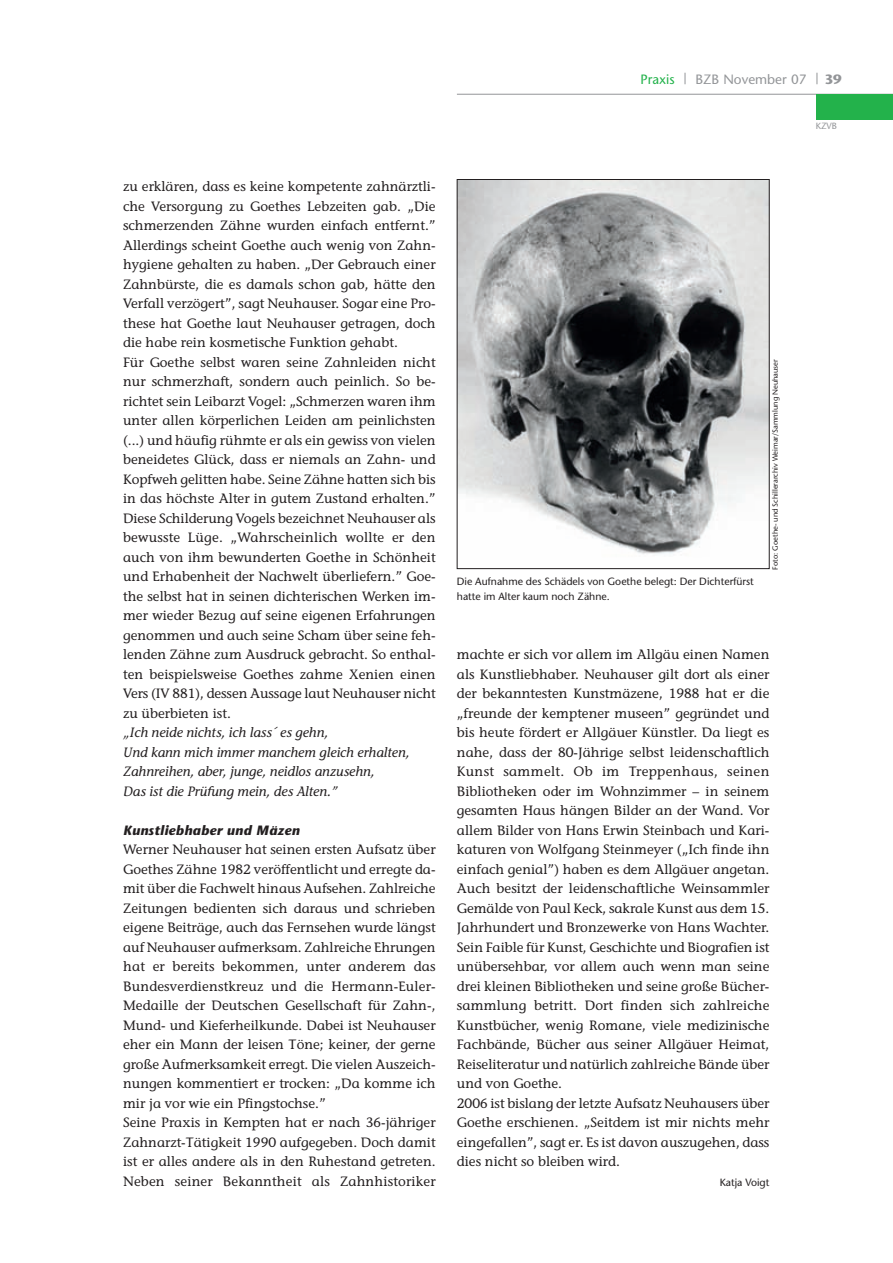
<style>
.page{position:relative;width:893px;height:1263px;background:#fff}
.page>*{position:absolute;margin:0;border:0;box-sizing:border-box;transform-origin:0 0}
.t1{font:13.5px/19.5px "Stone Informal";color:#231f20}
.t2{font:italic 13.5px/19.5px "Stone Informal";color:#231f20}
.t3{font:italic 700 13.5px "Stone Sans";letter-spacing:.02em;color:#231f20}
.t4{font:13.5px "Stone Sans";color:#939598}
.t5{font:13.5px "Stone Sans";color:#23b24b}
.t6{font:700 13.5px "Stone Sans";color:#939598}
.t7{font:10.5px/15px "Stone Sans";color:#231f20}
.t8{font:9px "Stone Sans";color:#939598}
.t9{font:7.5px "Stone Sans";color:#231f20}
</style>
<div class="page">
<hr style="left:457px;top:94px;width:436px;height:1px;background:#939598">
<div style="left:816px;top:94px;width:77px;height:26px;background:#23b24b"></div>
<img style="left:459px;top:181px;width:308px;height:373px">
<div style="left:457px;top:179px;width:312px;height:390px;border:1px solid #231f20"></div>
<p class="t1" style="left:123px;top:178px;width:314px">zu erklären, dass es keine kompetente zahnärztli&shy;che Versorgung zu Goethes Lebzeiten gab. „Die schmerzenden Zähne wurden einfach entfernt.” Allerdings scheint Goethe auch wenig von Zahn&shy;hygiene gehalten zu haben. „Der Gebrauch einer Zahnbürste, die es damals schon gab, hätte den Verfall verzögert”, sagt Neuhauser. Sogar eine Pro&shy;these hat Goethe laut Neuhauser getragen, doch die habe rein kosmetische Funktion gehabt.<br>Für Goethe selbst waren seine Zahnleiden nicht nur schmerzhaft, sondern auch peinlich. So be&shy;richtet sein Leibarzt Vogel: „Schmerzen waren ihm unter allen körperlichen Leiden am peinlichsten (...) und häufig rühmte er als ein gewiss von vielen beneidetes Glück, dass er niemals an Zahn- und Kopfweh gelitten habe. Seine Zähne hatten sich bis in das höchste Alter in gutem Zustand erhalten.” Diese Schilderung Vogels bezeichnet Neuhauser als bewusste Lüge. „Wahrscheinlich wollte er den auch von ihm bewunderten Goethe in Schönheit und Erhabenheit der Nachwelt überliefern.” Goe&shy;the selbst hat in seinen dichterischen Werken im&shy;mer wieder Bezug auf seine eigenen Erfahrungen genommen und auch seine Scham über seine feh&shy;lenden Zähne zum Ausdruck gebracht. So enthal&shy;ten beispielsweise Goethes zahme Xenien einen Vers (IV 881), dessen Aussage laut Neuhauser nicht zu überbieten ist.</p>
<p class="t2" style="left:123px;top:724px;width:288px">„Ich neide nichts, ich lass´ es gehn,<br>Und kann mich immer manchem gleich erhalten, Zahnreihen, aber, junge, neidlos anzusehn,<br>Das ist die Prüfung mein, des Alten.”</p>
<p class="t3" style="left:123px;top:825px;width:178px">Kunstliebhaber und Mäzen</p>
<p class="t1" style="left:123px;top:841px;width:314px">Werner Neuhauser hat seinen ersten Aufsatz über Goethes Zähne 1982 veröffentlicht und erregte da&shy;mit über die Fachwelt hinaus Aufsehen. Zahlreiche Zeitungen bedienten sich daraus und schrieben eigene Beiträge, auch das Fernsehen wurde längst auf Neuhauser aufmerksam. Zahlreiche Ehrungen hat er bereits bekommen, unter anderem das Bundesverdienstkreuz und die Hermann-Euler-Medaille der Deutschen Gesellschaft für Zahn-, Mund- und Kieferheilkunde. Dabei ist Neuhauser eher ein Mann der leisen Töne; keiner, der gerne große Aufmerksamkeit erregt. Die vielen Auszeich&shy;nungen kommentiert er trocken: „Da komme ich mir ja vor wie ein Pfingstochse.”<br>Seine Praxis in Kempten hat er nach 36-jähriger Zahnarzt-Tätigkeit 1990 aufgegeben. Doch damit ist er alles andere als in den Ruhestand getreten.<br>Neben seiner Bekanntheit als Zahnhistoriker</p>
<p class="t5" style="left:640px;top:74px;width:36px">Praxis</p>
<p class="t4" style="left:695px;top:74px;width:113px">BZB November 07</p>
<p class="t6" style="left:825px;top:74px;width:19px">39</p>
<p class="t8" style="left:816px;top:122px;width:23px">KZVB</p>
<p class="t7" style="left:457px;top:575px;width:298px">Die Aufnahme des Schädels von Goethe belegt: Der Dichterfürst hatte im Alter kaum noch Zähne.</p>
<p class="t9" style="left:772px;top:570px;width:212px;rotate:-90deg">Foto: Goethe- und Schillerarchiv Weimar/Sammlung Neuhauser</p>
<p class="t1" style="left:457px;top:646px;width:314px">machte er sich vor allem im Allgäu einen Namen als Kunstliebhaber. Neuhauser gilt dort als einer der bekanntesten Kunstmäzene, 1988 hat er die „freunde der kemptener museen” gegründet und bis heute fördert er Allgäuer Künstler. Da liegt es nahe, dass der 80-Jährige selbst leidenschaftlich Kunst sammelt. Ob im Treppenhaus, seinen Bibliotheken oder im Wohnzimmer – in seinem gesamten Haus hängen Bilder an der Wand. Vor allem Bilder von Hans Erwin Steinbach und Kari&shy;katuren von Wolfgang Steinmeyer („Ich finde ihn einfach genial”) haben es dem Allgäuer angetan.<br>Auch besitzt der leidenschaftliche Weinsammler Gemälde von Paul Keck, sakrale Kunst aus dem 15.<br>Jahrhundert und Bronzewerke von Hans Wachter.<br>Sein Faible für Kunst, Geschichte und Biografien ist unübersehbar, vor allem auch wenn man seine drei kleinen Bibliotheken und seine große Bücher&shy;sammlung betritt. Dort finden sich zahlreiche Kunstbücher, wenig Romane, viele medizinische Fachbände, Bücher aus seiner Allgäuer Heimat, Reiseliteratur und natürlich zahlreiche Bände über und von Goethe.<br>2006 ist bislang der letzte Aufsatz Neuhausers über Goethe erschienen. „Seitdem ist mir nichts mehr eingefallen”, sagt er. Es ist davon auszugehen, dass dies nicht so bleiben wird.</p>
<p class="t7" style="left:720px;top:1176px;width:51px">Katja Voigt</p>
</div>
